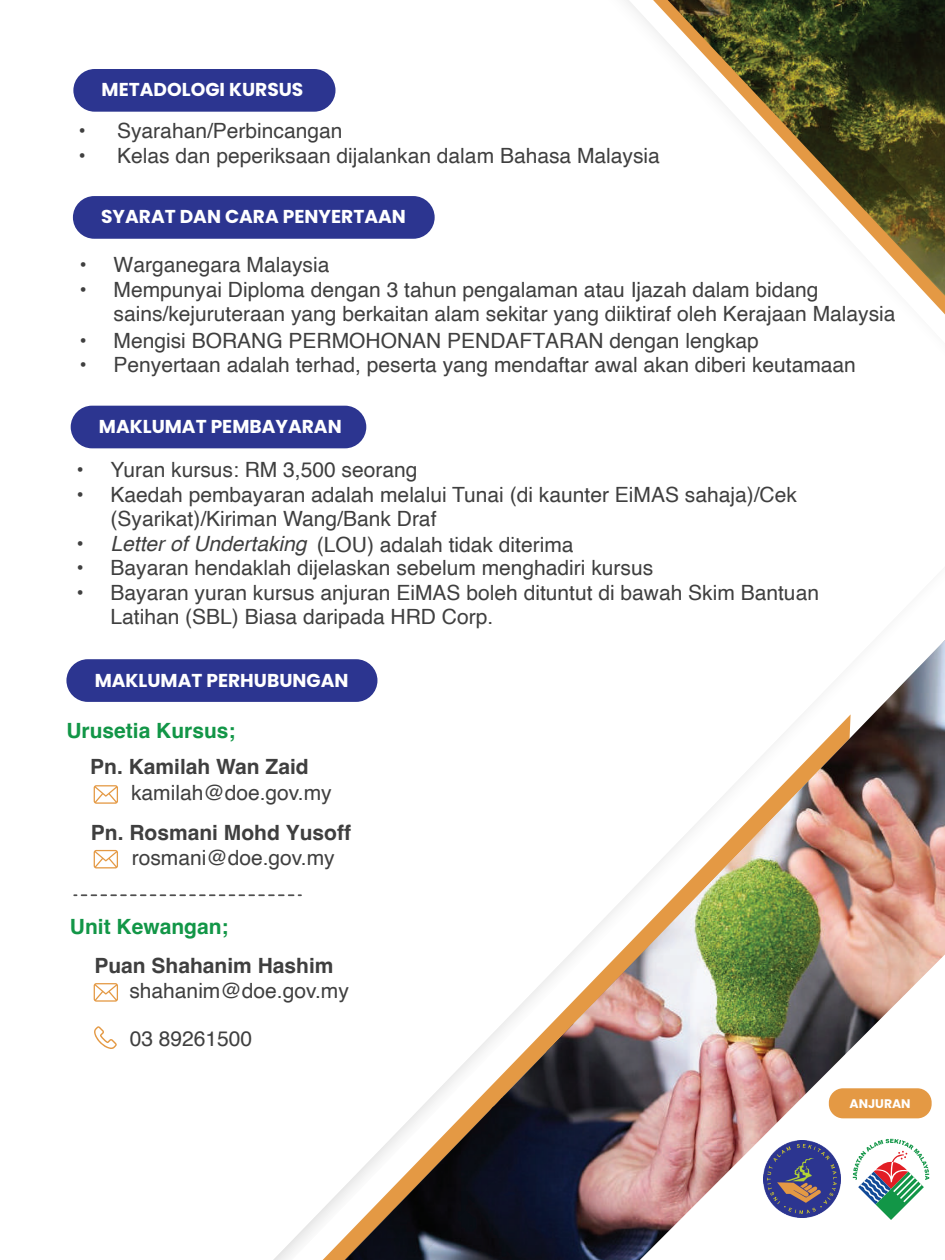
<style>
.page{position:relative;width:945px;height:1260px;background:#fff}
.page>*{position:absolute;margin:0;border:0;box-sizing:border-box;transform-origin:0 0}
.t1{font:21px/24.5px "Helvetica";color:#3f3f3f}
.t2{font:700 21px "Helvetica";color:#3f3f3f}
.t3{font:700 21px "Helvetica";color:#129647}
.t4{font:italic 21px "Helvetica";color:#3f3f3f}
.t5{font:700 18.72px "Poppins";color:#fff}
.t6{font:700 12.42px "Poppins";color:#fff}
.s1{font-style:normal}
</style>
<div class="page">
<svg style="left:418px;top:0;width:527px;height:302px"></svg>
<img style="left:269px;top:640px;width:676px;height:620px">
<svg style="left:761px;top:1138px;width:82px;height:81px"></svg>
<img style="left:763px;top:1140px;width:77px;height:78px">
<svg style="left:853px;top:1139px;width:76px;height:81px"></svg>
<div style="left:73px;top:196px;width:362px;height:43px;background:#2c3590;border-radius:21px"></div>
<div style="left:71px;top:406px;width:295px;height:42px;background:#2c3590;border-radius:21px"></div>
<div style="left:73px;top:69px;width:262px;height:43px;background:#2c3590;border-radius:21px"></div>
<div style="left:66px;top:659px;width:311px;height:43px;background:#2c3590;border-radius:21px"></div>
<div style="left:829px;top:1088px;width:103px;height:30px;background:#e49944;border-radius:14px"></div>
<svg style="left:94px;top:785px;width:24px;height:19px"></svg>
<svg style="left:94px;top:850px;width:24px;height:18px"></svg>
<svg style="left:94px;top:983px;width:24px;height:19px"></svg>
<svg style="left:94px;top:1026px;width:23px;height:23px"></svg>
<svg style="left:74px;top:894px;width:227px;height:2px"></svg>
<p class="t5" style="left:102px;top:79px;width:203px">METADOLOGI KURSUS</p>
<p class="t1" style="left:79px;top:120px;width:265px">• Syarahan/Perbincangan</p>
<p class="t1" style="left:79px;top:144px;width:583px">• Kelas dan peperiksaan dijalankan dalam Bahasa Malaysia</p>
<p class="t5" style="left:101px;top:206px;width:306px">SYARAT DAN CARA PENYERTAAN</p>
<p class="t1" style="left:79px;top:253px;width:252px">• Warganegara Malaysia</p>
<p class="t1" style="left:114px;top:278px;width:783px;text-indent:-34px">• Mempunyai Diploma dengan 3 tahun pengalaman atau Ijazah dalam bidang sains/kejuruteraan yang berkaitan alam sekitar yang diiktiraf oleh Kerajaan Malaysia</p>
<p class="t1" style="left:79px;top:329px;width:681px">• Mengisi BORANG PERMOHONAN PENDAFTARAN dengan lengkap</p>
<p class="t1" style="left:79px;top:353px;width:778px">• Penyertaan adalah terhad, peserta yang mendaftar awal akan diberi keutamaan</p>
<p class="t5" style="left:99px;top:416px;width:244px">MAKLUMAT PEMBAYARAN</p>
<p class="t1" style="left:76px;top:458px;width:343px">• Yuran kursus: RM 3,500 seorang</p>
<p class="t1" style="left:111px;top:483px;width:688px;text-indent:-34px">• Kaedah pembayaran adalah melalui Tunai (di kaunter EiMAS sahaja)/Cek (Syarikat)/Kiriman Wang/Bank Draf</p>
<p class="t4" style="left:76px;top:527px;width:232px"><span class="s1">•</span> Letter of Undertaking</p>
<p class="t1" style="left:76px;top:556px;width:578px">• Bayaran hendaklah dijelaskan sebelum menghadiri kursus</p>
<p class="t1" style="left:111px;top:581px;width:710px;text-indent:-34px">• Bayaran yuran kursus anjuran EiMAS boleh dituntut di bawah Skim Bantuan<br>Latihan (SBL) Biasa daripada HRD Corp.</p>
<p class="t1" style="left:317px;top:533px;width:258px">(LOU) adalah tidak diterima</p>
<p class="t5" style="left:95px;top:669px;width:255px">MAKLUMAT PERHUBUNGAN</p>
<p class="t3" style="left:66px;top:718px;width:171px">Urusetia Kursus;</p>
<p class="t2" style="left:90px;top:754px;width:220px">Pn. Kamilah Wan Zaid</p>
<p class="t1" style="left:131px;top:781px;width:202px">kamilah@doe.gov.my</p>
<p class="t2" style="left:91px;top:820px;width:262px">Pn. Rosmani Mohd Yusoff</p>
<p class="t1" style="left:132px;top:846px;width:205px">rosmani@doe.gov.my</p>
<p class="t3" style="left:70px;top:914px;width:160px">Unit Kewangan;</p>
<p class="t2" style="left:94px;top:953px;width:241px">Puan Shahanim Hashim</p>
<p class="t1" style="left:129px;top:979px;width:221px">shahanim@doe.gov.my</p>
<p class="t1" style="left:130px;top:1027px;width:124px">03 89261500</p>
<p class="t6" style="left:849px;top:1097px;width:63px">ANJURAN</p>
</div>
